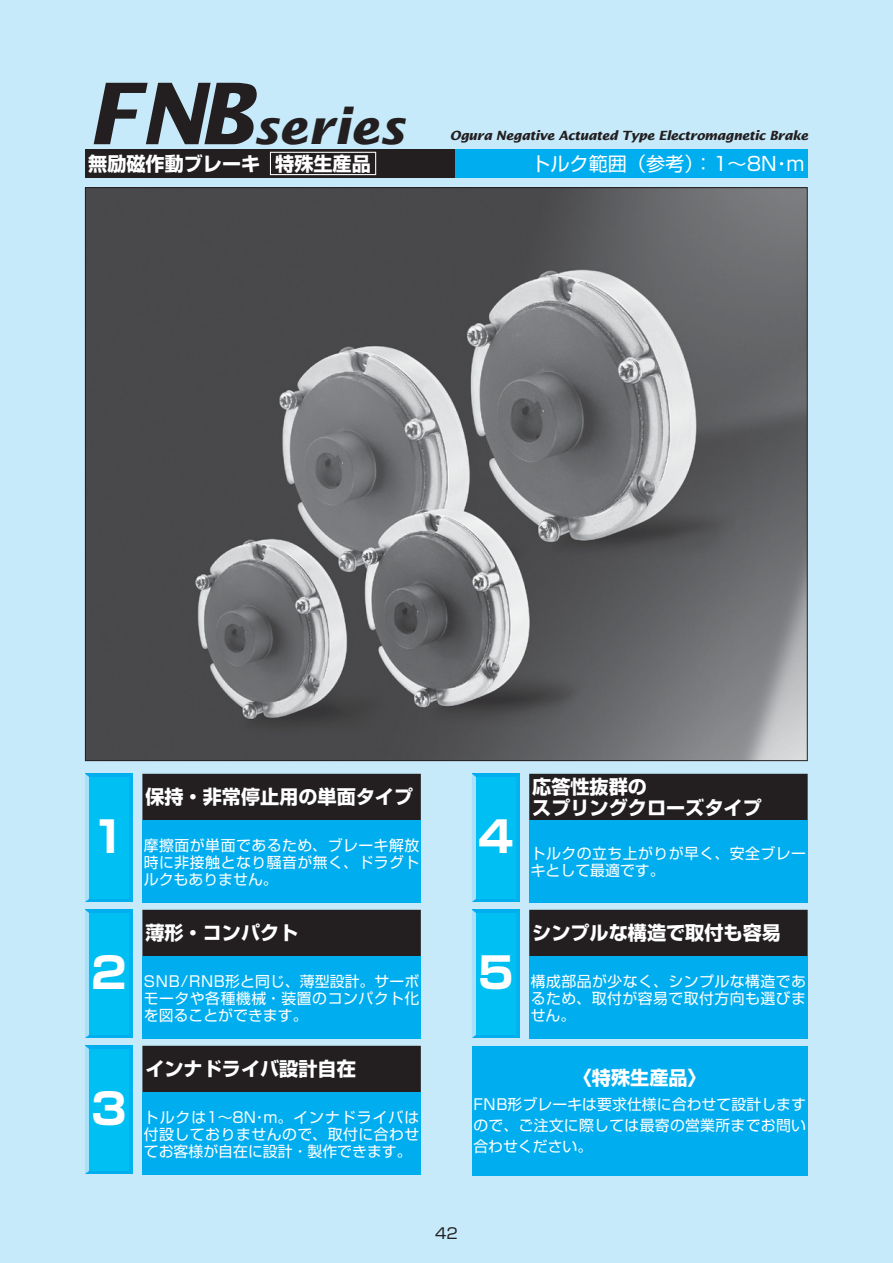
<style>
.page{position:relative;width:893px;height:1263px;background:#c7eafb}
.page>*{position:absolute;margin:0;border:0;box-sizing:border-box;transform-origin:0 0}
.t1{font:italic 700 47.85px "Lucida Sans";color:#231f20}
.t2{font:42.75px "Shin Go Pro Bold 90 msp RKSJ H";color:#fff}
.t3{font:19.2px/21px "Shin Go Pro Bold 90 msp RKSJ H";color:#fff}
.t4{font:19.2px "Shin Go Pro Regular 90 msp RKSJ H";color:#fff}
.t5{font:14.85px/17px "Shin Go Pro Regular 90 msp RKSJ H";letter-spacing:.03em;color:#fff;text-align:justify}
.t6{font:14.85px "Shin Go Pro Regular 90 msp RKSJ H";color:#231f20}
.t7{font:italic 700 12.75px "Lucida Sans";letter-spacing:-.025em;color:#231f20}
.s1{font-size:85.05px}
</style>
<div class="page">
<img style="left:87px;top:189px;width:719px;height:570px">
<div style="left:455px;top:149px;width:353px;height:28px;background:#00aeef"></div>
<div style="left:85px;top:149px;width:370px;height:28px;background:#231f20"></div>
<div style="left:143px;top:775px;width:277px;height:45px;background:#231f20"></div>
<div style="left:142px;top:774px;width:279px;height:47px;border:2px solid #231f20"></div>
<div style="left:142px;top:821px;width:279px;height:82px;background:#00aeef"></div>
<div style="left:85px;top:774px;width:48px;height:128px;background:#00aeef"></div>
<svg style="left:85px;top:774px;width:4px;height:128px"></svg>
<div style="left:89px;top:777px;width:40px;height:122px;background:#00c0f3"></div>
<div style="left:530px;top:775px;width:277px;height:45px;background:#231f20"></div>
<div style="left:529px;top:774px;width:279px;height:47px;border:2px solid #231f20"></div>
<div style="left:529px;top:821px;width:279px;height:82px;background:#00aeef"></div>
<div style="left:472px;top:774px;width:48px;height:128px;background:#00aeef"></div>
<svg style="left:472px;top:774px;width:4px;height:128px"></svg>
<svg style="left:515px;top:777px;width:1px;height:122px"></svg>
<div style="left:476px;top:777px;width:39px;height:122px;background:#00c0f3"></div>
<div style="left:143px;top:911px;width:277px;height:45px;background:#231f20"></div>
<div style="left:142px;top:910px;width:279px;height:47px;border:2px solid #231f20"></div>
<div style="left:142px;top:957px;width:279px;height:82px;background:#00aeef"></div>
<div style="left:85px;top:910px;width:48px;height:128px;background:#00aeef"></div>
<svg style="left:85px;top:910px;width:4px;height:128px"></svg>
<div style="left:89px;top:913px;width:40px;height:122px;background:#00c0f3"></div>
<div style="left:530px;top:911px;width:277px;height:45px;background:#231f20"></div>
<div style="left:529px;top:910px;width:279px;height:47px;border:2px solid #231f20"></div>
<div style="left:529px;top:957px;width:279px;height:82px;background:#00aeef"></div>
<div style="left:472px;top:910px;width:48px;height:128px;background:#00aeef"></div>
<svg style="left:472px;top:910px;width:4px;height:128px"></svg>
<svg style="left:515px;top:913px;width:1px;height:122px"></svg>
<div style="left:476px;top:913px;width:39px;height:122px;background:#00c0f3"></div>
<div style="left:143px;top:1047px;width:277px;height:45px;background:#231f20"></div>
<div style="left:142px;top:1046px;width:279px;height:47px;border:2px solid #231f20"></div>
<div style="left:142px;top:1093px;width:279px;height:82px;background:#00aeef"></div>
<div style="left:85px;top:1046px;width:48px;height:128px;background:#00aeef"></div>
<svg style="left:85px;top:1046px;width:4px;height:128px"></svg>
<div style="left:89px;top:1049px;width:40px;height:122px;background:#00c0f3"></div>
<div style="left:270px;top:152px;width:106px;height:23px;border:1px solid #fff"></div>
<div style="left:472px;top:1046px;width:336px;height:129px;background:#00aeef"></div>
<h1 class="t1" style="left:87px;top:106px;width:320px"><span class="s1">FNB</span>series</h1>
<p class="t7" style="left:450px;top:130px;width:360px">Ogura Negative Actuated Type Electromagnetic Brake</p>
<p class="t3" style="left:88px;top:155px;width:174px">無励磁作動ブレーキ</p>
<p class="t4" style="left:531px;top:156px;width:275px">トルク範囲（参考）：1～8N・m</p>
<p class="t3" style="left:275px;top:156px;width:97px">特殊生産品</p>
<h2 class="t2" style="left:91px;top:821px;width:37px">1</h2>
<h2 class="t2" style="left:91px;top:957px;width:37px">2</h2>
<h2 class="t2" style="left:91px;top:1093px;width:37px">3</h2>
<p class="t3" style="left:145px;top:789px;width:269px">保持・非常停止用の単面タイプ</p>
<p class="t5" style="left:144px;top:839px;width:277px">摩擦面が単面であるため、ブレーキ解放時に非接触となり騒音が無く、ドラグトルクもありません。</p>
<p class="t3" style="left:145px;top:925px;width:155px">薄形・コンパクト</p>
<p class="t5" style="left:144px;top:975px;width:277px">SNB/RNB形と同じ、薄型設計。サーボモータや各種機械・装置のコンパクト化を図ることができます。</p>
<p class="t3" style="left:145px;top:1061px;width:212px">インナドライバ設計自在</p>
<p class="t5" style="left:144px;top:1111px;width:277px">トルクは1～8N・m。インナドライバは付設しておりませんので、取付に合わせてお客様が自在に設計・製作できます。</p>
<h2 class="t2" style="left:478px;top:821px;width:37px">4</h2>
<h2 class="t2" style="left:478px;top:957px;width:37px">5</h2>
<p class="t3" style="left:532px;top:779px;width:231px">応答性抜群の<br>スプリングクローズタイプ</p>
<p class="t5" style="left:531px;top:847px;width:277px">トルクの立ち上がりが早く、安全ブレーキとして最適です。</p>
<p class="t3" style="left:532px;top:925px;width:250px">シンプルな構造で取付も容易</p>
<p class="t5" style="left:531px;top:975px;width:277px">構成部品が少なく、シンプルな構造であるため、取付が容易で取付方向も選びません。</p>
<p class="t3" style="left:573px;top:1070px;width:135px">〈特殊生産品〉</p>
<p class="t5" style="left:473px;top:1096px;width:334px;line-height:21px">FNB形ブレーキは要求仕様に合わせて設計しますので、ご注文に際しては最寄の営業所までお問い合わせください。</p>
<p class="t6" style="left:435px;top:1228px;width:24px">42</p>
</div>
